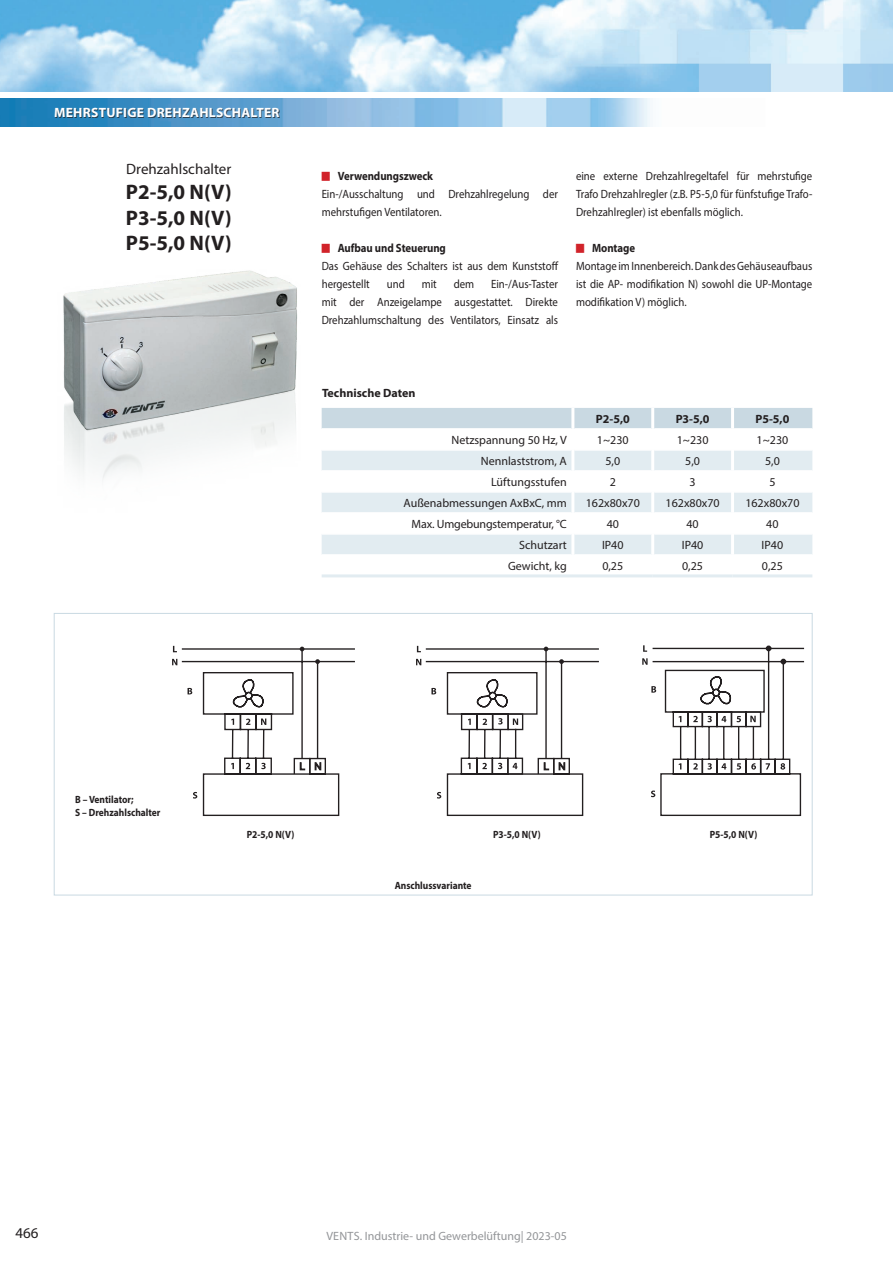
<style>
.page{position:relative;width:893px;height:1263px;background:#fff}
.page>*{position:absolute;margin:0;border:0;box-sizing:border-box;transform-origin:0 0}
.t1{font:700 21px/25.2px "Myriad Pro";color:#231f20;text-align:justify}
.t2{font:15px "Myriad Pro";color:#231f20}
.t3{font:700 13.5px "Myriad Pro";letter-spacing:.02em;color:#fff}
.t4{font:12px/18px "Myriad Pro";color:#231f20;text-align:justify;scale:.9 1}
.t5{font:12px "Myriad Pro";color:#231f20}
.t6{font:12px "Myriad Pro";color:#939598}
.t7{font:700 12px "Myriad Pro";letter-spacing:-.005em;color:#231f20;scale:.9 1}
.t8{font:700 12px "Myriad Pro";letter-spacing:-.005em;color:#231f20}
.t9{font:700 10.5px/12.6px "Myriad Pro";color:#231f20;scale:.9 1}
</style>
<div class="page">
<img style="left:0;top:0;width:893px;height:91px">
<img style="left:0;top:99px;width:650px;height:27px">
<div style="left:55px;top:109px;width:225px;height:9px;background:#231f20;opacity:.7"></div>
<div style="left:322px;top:408px;width:490px;height:20px;background:#c9d9e2"></div>
<svg style="left:322px;top:451px;width:490px;height:103px;fill:#e2ecf1"></svg>
<hr style="left:322px;top:470px;width:249px;height:2px;background:#fff">
<hr style="left:574px;top:470px;width:77px;height:2px;background:#fff">
<hr style="left:654px;top:470px;width:77px;height:2px;background:#fff">
<hr style="left:734px;top:470px;width:78px;height:2px;background:#fff">
<hr style="left:322px;top:491px;width:249px;height:2px;background:#fff">
<hr style="left:574px;top:491px;width:77px;height:2px;background:#fff">
<hr style="left:654px;top:491px;width:77px;height:2px;background:#fff">
<hr style="left:734px;top:491px;width:78px;height:2px;background:#fff">
<hr style="left:322px;top:512px;width:249px;height:2px;background:#fff">
<hr style="left:574px;top:512px;width:77px;height:2px;background:#fff">
<hr style="left:654px;top:512px;width:77px;height:2px;background:#fff">
<hr style="left:734px;top:512px;width:78px;height:2px;background:#fff">
<hr style="left:322px;top:533px;width:249px;height:2px;background:#fff">
<hr style="left:574px;top:533px;width:77px;height:2px;background:#fff">
<hr style="left:654px;top:533px;width:77px;height:2px;background:#fff">
<hr style="left:734px;top:533px;width:78px;height:2px;background:#fff">
<hr style="left:571px;top:408px;width:3px;height:21px;background:#fff">
<hr style="left:651px;top:408px;width:3px;height:21px;background:#fff">
<hr style="left:731px;top:408px;width:3px;height:21px;background:#fff">
<hr style="left:571px;top:450px;width:3px;height:21px;background:#fff">
<hr style="left:651px;top:450px;width:3px;height:21px;background:#fff">
<hr style="left:731px;top:450px;width:3px;height:21px;background:#fff">
<hr style="left:571px;top:471px;width:3px;height:21px;background:#fff">
<hr style="left:651px;top:471px;width:3px;height:21px;background:#fff">
<hr style="left:731px;top:471px;width:3px;height:21px;background:#fff">
<hr style="left:571px;top:492px;width:3px;height:21px;background:#fff">
<hr style="left:651px;top:492px;width:3px;height:21px;background:#fff">
<hr style="left:731px;top:492px;width:3px;height:21px;background:#fff">
<hr style="left:571px;top:513px;width:3px;height:21px;background:#fff">
<hr style="left:651px;top:513px;width:3px;height:21px;background:#fff">
<hr style="left:731px;top:513px;width:3px;height:21px;background:#fff">
<hr style="left:571px;top:534px;width:3px;height:21px;background:#fff">
<hr style="left:651px;top:534px;width:3px;height:21px;background:#fff">
<hr style="left:731px;top:534px;width:3px;height:21px;background:#fff">
<hr style="left:322px;top:574px;width:251px;height:3px;background:#e2ecf1">
<hr style="left:573px;top:574px;width:80px;height:3px;background:#e2ecf1">
<hr style="left:653px;top:574px;width:79px;height:3px;background:#e2ecf1">
<hr style="left:732px;top:574px;width:80px;height:3px;background:#e2ecf1">
<img style="left:63px;top:270px;width:234px;height:209px">
<svg style="left:172px;top:646px;width:168px;height:170px"></svg>
<svg style="left:244px;top:648px;width:111px;height:127px"></svg>
<svg style="left:647px;top:647px;width:157px;height:169px"></svg>
<svg style="left:766px;top:645px;width:5px;height:6px"></svg>
<svg style="left:780px;top:659px;width:6px;height:5px"></svg>
<svg style="left:679px;top:716px;width:2px;height:6px"></svg>
<svg style="left:679px;top:763px;width:2px;height:6px"></svg>
<svg style="left:651px;top:790px;width:4px;height:7px"></svg>
<svg style="left:651px;top:686px;width:5px;height:7px"></svg>
<svg style="left:642px;top:658px;width:6px;height:7px"></svg>
<svg style="left:643px;top:645px;width:4px;height:7px"></svg>
<svg style="left:693px;top:763px;width:5px;height:6px"></svg>
<svg style="left:707px;top:763px;width:5px;height:7px"></svg>
<svg style="left:721px;top:763px;width:5px;height:6px"></svg>
<svg style="left:416px;top:646px;width:183px;height:170px"></svg>
<svg style="left:737px;top:763px;width:4px;height:7px"></svg>
<svg style="left:751px;top:763px;width:5px;height:7px"></svg>
<svg style="left:766px;top:763px;width:4px;height:6px"></svg>
<svg style="left:780px;top:763px;width:5px;height:7px"></svg>
<svg style="left:693px;top:672px;width:69px;height:56px"></svg>
<p class="t3" style="left:54px;top:104px;width:227px">MEHRSTUFIGE DREHZAHLSCHALTER</p>
<p class="t2" style="left:126px;top:160px;width:107px">Drehzahlschalter</p>
<h1 class="t1" style="left:126px;top:179px;width:107px">P2-5,0 N(V)<br>P3-5,0 N(V)<br>P5-5,0 N(V)</h1>
<p class="t7" style="left:338px;top:168px;width:107px">Verwendungszweck</p>
<p class="t4" style="left:322px;top:185px;width:264px">Ein-/Ausschaltung und Drehzahlregelung der mehrstufigen Ventilatoren.</p>
<p class="t7" style="left:338px;top:240px;width:122px">Aufbau und Steuerung</p>
<p class="t4" style="left:322px;top:257px;width:265px">Das Gehäuse des Schalters ist aus dem Kunststoff hergestellt</p>
<p class="t4" style="left:387px;top:275px;width:22px">und</p>
<p class="t4" style="left:422px;top:275px;width:18px">mit</p>
<p class="t4" style="left:454px;top:275px;width:24px">dem</p>
<p class="t4" style="left:322px;top:275px;width:264px;text-indent:169px">Ein-/Aus-Taster mit der Anzeigelampe ausgestattet. Direkte Drehzahlumschaltung des Ventilators, Einsatz als</p>
<p class="t4" style="left:576px;top:167px;width:264px">eine externe Drehzahlregeltafel für mehrstufige Trafo Drehzahlregler (z.B. P5-5,0 für fünfstufige Trafo-Drehzahlregler) ist ebenfalls möglich.</p>
<p class="t7" style="left:592px;top:240px;width:49px">Montage</p>
<p class="t4" style="left:576px;top:257px;width:264px">Montage im Innenbereich. Dank des Gehäuseaufbaus ist die AP- modifikation N) sowohl die UP-Montage modifikation V) möglich.</p>
<p class="t8" style="left:322px;top:385px;width:95px">Technische Daten</p>
<p class="t8" style="left:596px;top:411px;width:35px">P2-5,0</p>
<p class="t8" style="left:676px;top:411px;width:35px">P3-5,0</p>
<p class="t8" style="left:755px;top:411px;width:35px">P5-5,0</p>
<p class="t5" style="left:451px;top:432px;width:117px">Netzspannung 50 Hz, V</p>
<p class="t5" style="left:597px;top:432px;width:33px">1~230</p>
<p class="t5" style="left:677px;top:432px;width:33px">1~230</p>
<p class="t5" style="left:756px;top:432px;width:33px">1~230</p>
<p class="t5" style="left:481px;top:453px;width:88px">Nennlaststrom, A</p>
<p class="t5" style="left:605px;top:453px;width:16px">5,0</p>
<p class="t5" style="left:685px;top:453px;width:16px">5,0</p>
<p class="t5" style="left:765px;top:453px;width:16px">5,0</p>
<p class="t5" style="left:491px;top:474px;width:77px">Lüftungsstufen</p>
<p class="t5" style="left:610px;top:474px;width:8px">2</p>
<p class="t5" style="left:689px;top:474px;width:8px">3</p>
<p class="t5" style="left:769px;top:474px;width:8px">5</p>
<p class="t5" style="left:404px;top:495px;width:165px">Außenabmessungen AxBxC, mm</p>
<p class="t5" style="left:586px;top:495px;width:56px">162x80x70</p>
<p class="t5" style="left:665px;top:495px;width:56px">162x80x70</p>
<p class="t5" style="left:745px;top:495px;width:56px">162x80x70</p>
<p class="t5" style="left:412px;top:516px;width:157px">Max. Umgebungstemperatur, °C</p>
<p class="t5" style="left:607px;top:516px;width:14px">40</p>
<p class="t5" style="left:686px;top:516px;width:14px">40</p>
<p class="t5" style="left:766px;top:516px;width:14px">40</p>
<p class="t5" style="left:519px;top:537px;width:49px">Schutzart</p>
<p class="t5" style="left:602px;top:537px;width:23px">IP40</p>
<p class="t5" style="left:682px;top:537px;width:23px">IP40</p>
<p class="t5" style="left:762px;top:537px;width:23px">IP40</p>
<p class="t5" style="left:508px;top:558px;width:60px">Gewicht, kg</p>
<p class="t5" style="left:602px;top:558px;width:22px">0,25</p>
<p class="t5" style="left:682px;top:558px;width:22px">0,25</p>
<p class="t5" style="left:762px;top:558px;width:22px">0,25</p>
<p class="t9" style="left:75px;top:793px;width:96px">B – Ventilator;<br>S – Drehzahlschalter</p>
<p class="t9" style="left:247px;top:827px;width:54px">P2-5,0 N(V)</p>
<p class="t9" style="left:493px;top:827px;width:54px">P3-5,0 N(V)</p>
<p class="t9" style="left:710px;top:827px;width:54px">P5-5,0 N(V)</p>
<p class="t9" style="left:395px;top:878px;width:87px">Anschlussvariante</p>
<p class="t2" style="left:15px;top:1224px;width:25px">466</p>
<p class="t6" style="left:326px;top:1229px;width:242px">VENTS. Industrie- und Gewerbelüftung| 2023-05</p>
</div>
